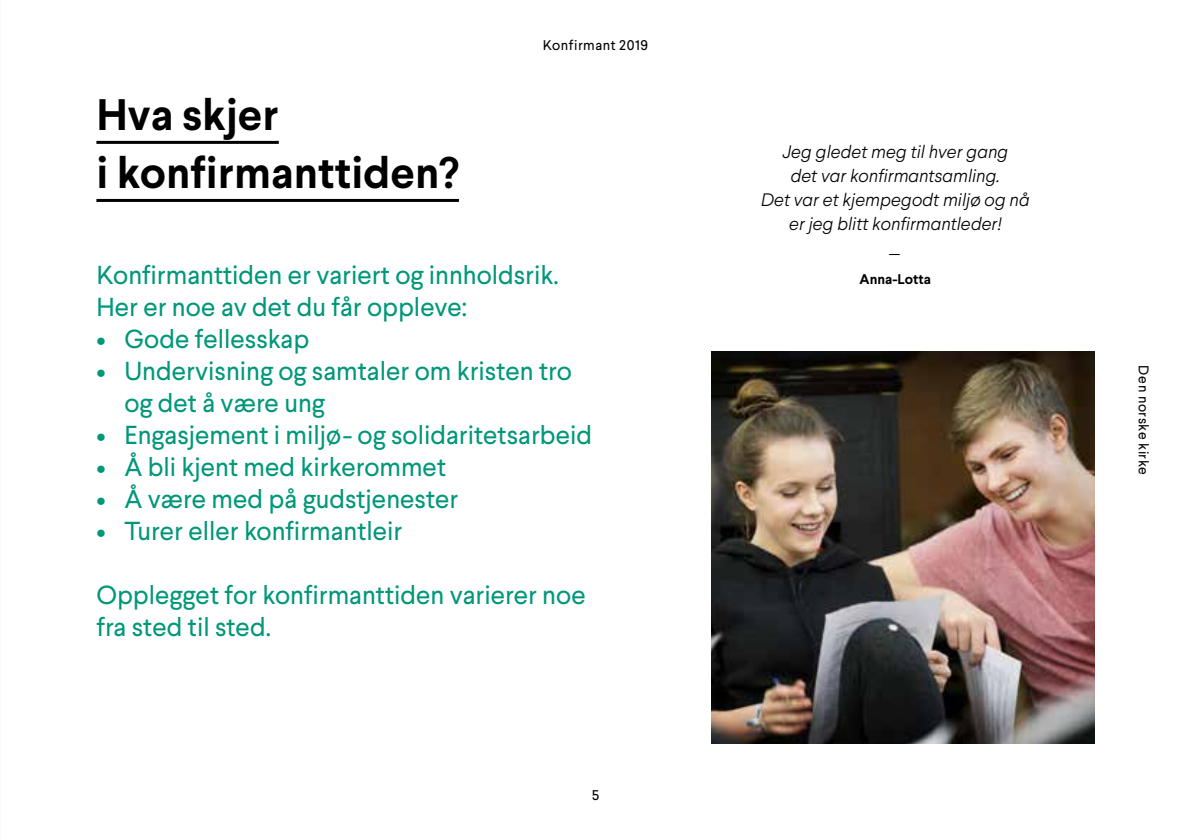
<style>
.page{position:relative;width:1191px;height:840px;background:#fff}
.page>*{position:absolute;margin:0;border:0;box-sizing:border-box;transform-origin:0 0}
.t1{font:700 44px/58px "Larsseit";color:#000}
.t2{font:26px/32px "Larsseit";color:#00977a}
.t3{font:italic 300 18px/24px "Larsseit";color:#000;text-align:center}
.t4{font:14px "Larsseit";letter-spacing:.035em;color:#000}
.t5{font:700 14px "Larsseit";color:#000}
</style>
<div class="page">
<hr style="left:96px;top:141px;width:183px;height:3px;background:#000">
<hr style="left:96px;top:199px;width:363px;height:3px;background:#000">
<img style="left:711px;top:351px;width:383px;height:392px">
<h1 class="t1" style="left:96px;top:85px;width:364px">Hva skjer<br>i konfirmanttiden?</h1>
<p class="t4" style="left:543px;top:36px;width:107px">Konfirmant 2019</p>
<p class="t2" style="left:96px;top:258px;width:464px">Konfirmanttiden er variert og innholdsrik.<br>Her er noe av det du får oppleve:</p>
<p class="t2" style="left:96px;top:322px;width:214px">• Gode fellesskap</p>
<p class="t2" style="left:124px;top:354px;width:449px;text-indent:-28px">• Undervisning og samtaler om kristen tro og det å være ung</p>
<p class="t2" style="left:96px;top:418px;width:497px">• Engasjement i miljø- og solidaritetsarbeid</p>
<p class="t2" style="left:96px;top:450px;width:351px">• Å bli kjent med kirkerommet</p>
<p class="t2" style="left:96px;top:482px;width:363px">• Å være med på gudstjenester</p>
<p class="t2" style="left:96px;top:514px;width:307px">• Turer eller konfirmantleir</p>
<p class="t2" style="left:96px;top:578px;width:491px">Opplegget for konfirmanttiden varierer noe fra sted til sted.</p>
<p class="t4" style="left:592px;top:786px;width:9px">5</p>
<p class="t3" style="left:761px;top:139px;width:270px">Jeg gledet meg til hver gang<br>det var konfirmantsamling.<br>Det var et kjempegodt miljø og nå er jeg blitt konfirmantleder!<br>_</p>
<p class="t5" style="left:859px;top:270px;width:73px">Anna-Lotta</p>
<p class="t4" style="left:1152px;top:365px;width:111px;rotate:90deg">Den norske kirke</p>
</div>
